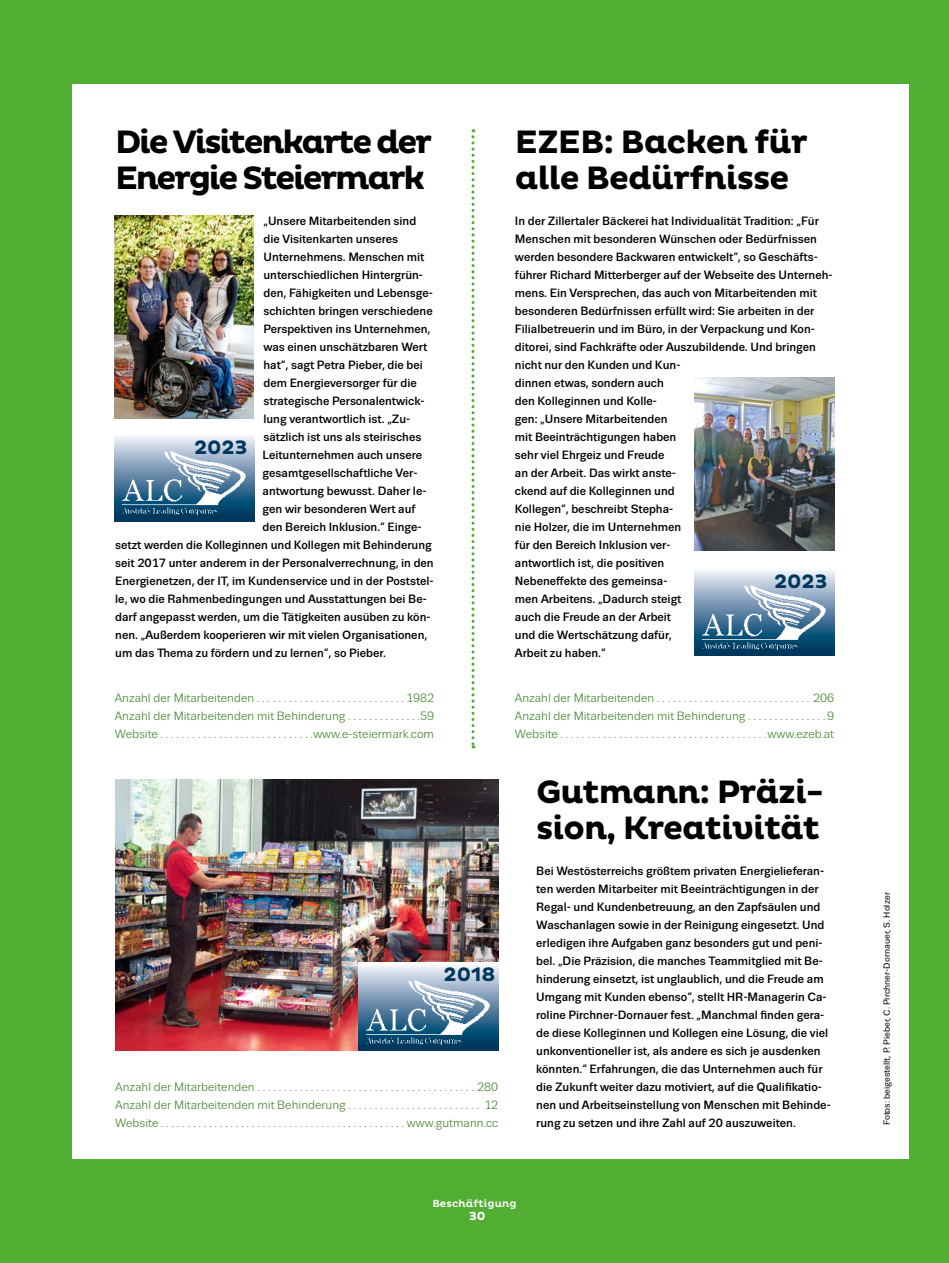
<style>
.page{position:relative;width:949px;height:1263px;background:#fff}
.page>*{position:absolute;margin:0;border:0;box-sizing:border-box;transform-origin:0 0}
.t1{font:700 33px/36px "Pluto";letter-spacing:-.04em;color:#000}
.t2{font:700 33px/36px "Pluto";letter-spacing:-.07em;color:#000}
.t3{font:700 19.8px "Pluto";color:#00385d}
.Head_ganz_klein{font:500 12px/18px "Trivia Sans";color:#000}
.Head_ganz_klein-2{font:12px "Trivia Sans";color:#3c8124}
.t4{font:700 12px "Pluto";color:#fff}
.t5{font:500 10.5px "Pluto";letter-spacing:.01em;color:#fff}
.t6{font:8.85px "Trivia Sans";color:#000}
</style>
<div class="page">
<div style="left:0;top:0;width:948px;height:1263px;background:#52ae32"></div>
<div style="left:72px;top:85px;width:876px;height:1074px;background:#fff"></div>
<img style="left:694px;top:377px;width:139px;height:173px">
<svg style="left:471px;top:129px;width:3px;height:619px"></svg>
<div style="left:909px;top:81px;width:39px;height:1101px;background:#52ae32"></div>
<img style="left:115px;top:780px;width:383px;height:271px">
<svg style="left:358px;top:962px;width:140px;height:89px"></svg>
<img style="left:365px;top:977px;width:127px;height:69px">
<img style="left:115px;top:216px;width:139px;height:203px">
<svg style="left:694px;top:570px;width:139px;height:86px;background:#89a4b9"></svg>
<img style="left:700px;top:582px;width:127px;height:69px">
<svg style="left:115px;top:436px;width:139px;height:85px;background:#86a2b7"></svg>
<img style="left:121px;top:447px;width:127px;height:69px">
<h2 class="t2" style="left:115px;top:125px;width:318px">Die Visitenkarte der<br>Energie Steiermark</h2>
<p class="Head_ganz_klein" style="left:263px;top:212px;width:154px">„Unsere Mitarbeitenden sind</p>
<p class="Head_ganz_klein" style="left:263px;top:230px;width:136px">die Visitenkarten unseres</p>
<p class="Head_ganz_klein" style="left:263px;top:248px;width:162px">Unternehmens. Menschen mit</p>
<p class="Head_ganz_klein" style="left:263px;top:266px;width:161px">unterschiedlichen Hintergrün-</p>
<p class="Head_ganz_klein" style="left:263px;top:284px;width:171px">den, Fähigkeiten und Lebensge-</p>
<p class="Head_ganz_klein" style="left:263px;top:302px;width:171px">schichten bringen verschiedene</p>
<p class="Head_ganz_klein" style="left:263px;top:320px;width:168px">Perspektiven ins Unternehmen,</p>
<p class="Head_ganz_klein" style="left:263px;top:338px;width:165px">was einen unschätzbaren Wert</p>
<p class="Head_ganz_klein" style="left:263px;top:356px;width:161px">hat“, sagt Petra Pieber, die bei</p>
<p class="Head_ganz_klein" style="left:263px;top:374px;width:155px">dem Energieversorger für die</p>
<p class="Head_ganz_klein" style="left:263px;top:392px;width:163px">strategische Personalentwick-</p>
<p class="Head_ganz_klein" style="left:263px;top:410px;width:148px">lung verantwortlich ist. „Zu-</p>
<p class="Head_ganz_klein" style="left:263px;top:428px;width:159px">sätzlich ist uns als steirisches</p>
<p class="Head_ganz_klein" style="left:262px;top:446px;width:161px">Leitunternehmen auch unsere</p>
<p class="Head_ganz_klein" style="left:262px;top:464px;width:156px">gesamtgesellschaftliche Ver-</p>
<p class="Head_ganz_klein" style="left:262px;top:482px;width:165px">antwortung bewusst. Daher le-</p>
<p class="Head_ganz_klein" style="left:262px;top:500px;width:154px">gen wir besonderen Wert auf</p>
<p class="Head_ganz_klein" style="left:262px;top:518px;width:161px">den Bereich Inklusion.“ Einge-</p>
<p class="Head_ganz_klein" style="left:115px;top:536px;width:318px">setzt werden die Kolleginnen und Kollegen mit Behinderung</p>
<p class="Head_ganz_klein" style="left:115px;top:554px;width:320px">seit 2017 unter anderem in der Personalverrechnung, in den</p>
<p class="Head_ganz_klein" style="left:115px;top:572px;width:320px">Energienetzen, der IT, im Kundenservice und in der Poststel-</p>
<p class="Head_ganz_klein" style="left:115px;top:590px;width:313px">le, wo die Rahmenbedingungen und Ausstattungen bei Be-</p>
<p class="Head_ganz_klein" style="left:115px;top:608px;width:317px">darf angepasst werden, um die Tätigkeiten ausüben zu kön-</p>
<p class="Head_ganz_klein" style="left:115px;top:626px;width:313px">nen. „Außerdem kooperieren wir mit vielen Organisationen,</p>
<p class="Head_ganz_klein" style="left:115px;top:644px;width:272px">um das Thema zu fördern und zu lernen“, so Pieber.</p>
<p class="Head_ganz_klein-2" style="left:115px;top:691px;width:141px">Anzahl der Mitarbeitenden</p>
<p class="Head_ganz_klein-2" style="left:406px;top:691px;width:29px">1982</p>
<p class="Head_ganz_klein-2" style="left:115px;top:709px;width:232px">Anzahl der Mitarbeitenden mit Behinderung</p>
<p class="Head_ganz_klein-2" style="left:420px;top:709px;width:15px">59</p>
<p class="Head_ganz_klein-2" style="left:115px;top:727px;width:45px">Website</p>
<p class="Head_ganz_klein-2" style="left:313px;top:727px;width:122px">www.e-steiermark.com</p>
<p class="t3" style="left:194px;top:436px;width:55px">2023</p>
<p class="t3" style="left:443px;top:963px;width:54px">2018</p>
<p class="Head_ganz_klein-2" style="left:115px;top:1080px;width:141px">Anzahl der Mitarbeitenden</p>
<p class="Head_ganz_klein-2" style="left:477px;top:1080px;width:22px">280</p>
<p class="Head_ganz_klein-2" style="left:115px;top:1098px;width:232px">Anzahl der Mitarbeitenden mit Behinderung</p>
<p class="Head_ganz_klein-2" style="left:484px;top:1098px;width:15px">12</p>
<p class="Head_ganz_klein-2" style="left:115px;top:1116px;width:45px">Website</p>
<p class="Head_ganz_klein-2" style="left:407px;top:1116px;width:93px">www.gutmann.cc</p>
<h2 class="t1" style="left:514px;top:125px;width:294px">EZEB: Backen für alle Bedürfnisse</h2>
<p class="Head_ganz_klein" style="left:514px;top:212px;width:319px">In der Zillertaler Bäckerei hat Individualität Tradition: „Für Menschen mit besonderen Wünschen oder Bedürfnissen werden besondere Backwaren entwickelt“, so Geschäfts&shy;führer Richard Mitterberger auf der Webseite des Unterneh&shy;mens. Ein Versprechen, das auch von Mitarbeitenden mit besonderen Bedürfnissen erfüllt wird: Sie arbeiten in der Filialbetreuerin und im Büro, in der Verpackung und Kon&shy;ditorei, sind Fachkräfte oder Auszubildende. Und bringen nicht nur den Kunden und Kun-<br>dinnen etwas, sondern auch<br>den Kolleginnen und Kolle-<br>gen: „Unsere Mitarbeitenden<br>mit Beeinträchtigungen haben<br>sehr viel Ehrgeiz und Freude<br>an der Arbeit. Das wirkt anste-<br>ckend auf die Kolleginnen und<br>Kollegen“, beschreibt Stepha-<br>nie Holzer, die im Unternehmen<br>für den Bereich Inklusion ver-<br>antwortlich ist, die positiven<br>Nebeneffekte des gemeinsa-<br>men Arbeitens. „Dadurch steigt<br>auch die Freude an der Arbeit<br>und die Wertschätzung dafür,<br>Arbeit zu haben.“</p>
<p class="t3" style="left:773px;top:570px;width:55px">2023</p>
<p class="Head_ganz_klein-2" style="left:514px;top:691px;width:141px">Anzahl der Mitarbeitenden</p>
<p class="Head_ganz_klein-2" style="left:812px;top:691px;width:22px">206</p>
<p class="Head_ganz_klein-2" style="left:514px;top:709px;width:232px">Anzahl der Mitarbeitenden mit Behinderung</p>
<p class="Head_ganz_klein-2" style="left:826px;top:709px;width:8px">9</p>
<p class="Head_ganz_klein-2" style="left:514px;top:727px;width:45px">Website</p>
<p class="Head_ganz_klein-2" style="left:767px;top:727px;width:68px">www.ezeb.at</p>
<h2 class="t1" style="left:536px;top:775px;width:289px">Gutmann: Präzi&shy;sion, Kreativität</h2>
<p class="Head_ganz_klein" style="left:536px;top:862px;width:296px">Bei Westösterreichs größtem privaten Energielieferan&shy;ten werden Mitarbeiter mit Beeinträchtigungen in der Regal- und Kundenbetreuung, an den Zapfsäulen und Waschanlagen sowie in der Reinigung eingesetzt. Und erledigen ihre Aufgaben ganz besonders gut und peni&shy;bel. „Die Präzision, die manches Teammitglied mit Be&shy;hinderung einsetzt, ist unglaublich, und die Freude am Umgang mit Kunden ebenso“, stellt HR-Managerin Ca&shy;roline Pirchner-Dornauer fest. „Manchmal finden gera&shy;de diese Kolleginnen und Kollegen eine Lösung, die viel unkonventioneller ist, als andere es sich je ausdenken könnten.“ Erfahrungen, die das Unternehmen auch für die Zukunft weiter dazu motiviert, auf die Qualifikatio&shy;nen und Arbeitseinstellung von Menschen mit Behinde&shy;rung zu setzen und ihre Zahl auf 20 auszuweiten.</p>
<p class="t5" style="left:432px;top:1197px;width:86px">Beschäftigung</p>
<p class="t4" style="left:469px;top:1209px;width:18px">30</p>
<p class="t6" style="left:881px;top:1125px;width:234px;rotate:-90deg">Fotos: beigestellt, P. Pieber, C. Pirchner-Dornauer, S. Holzer</p>
</div>
